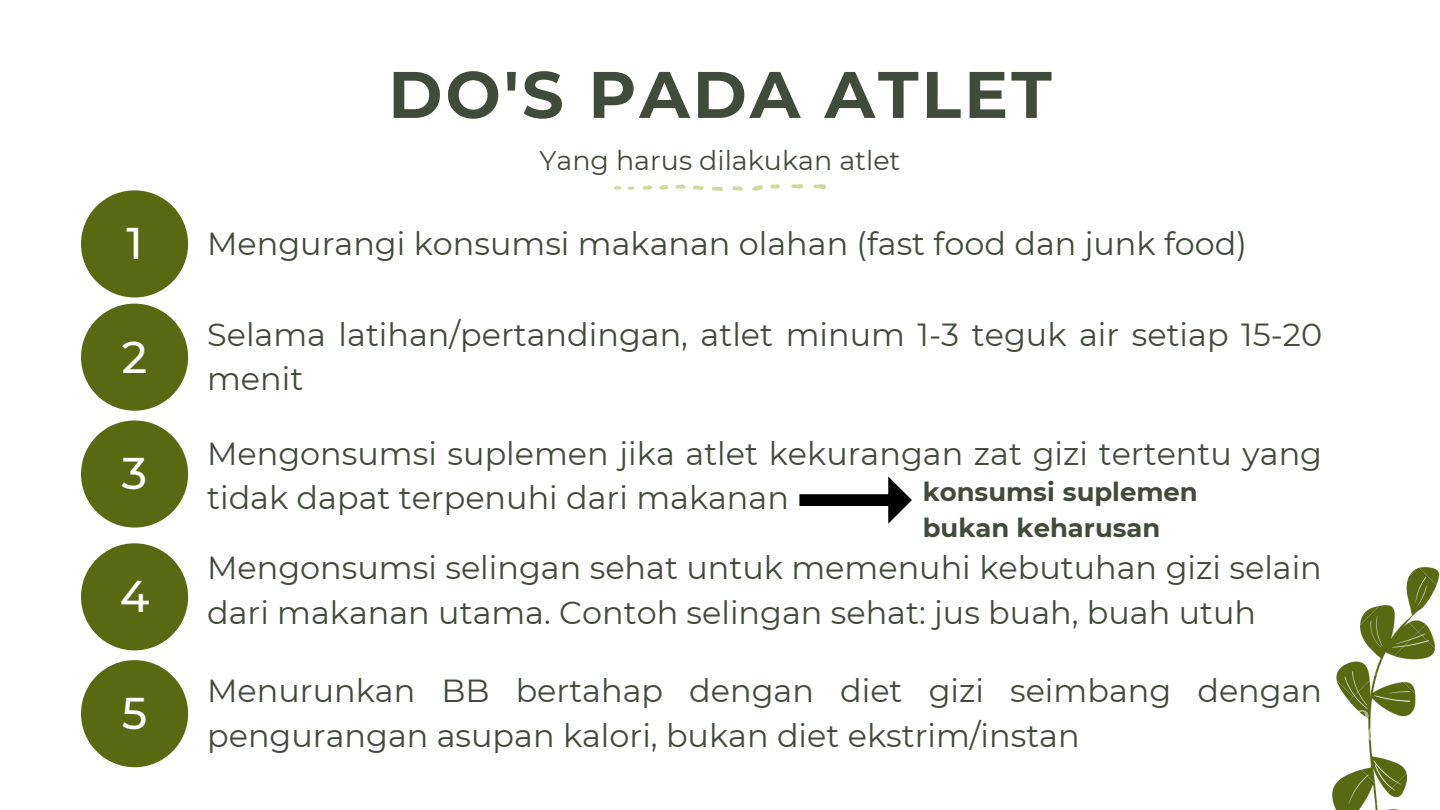
<style>
.page{position:relative;width:1440px;height:810px;background:#fff}
.page>*{position:absolute;margin:0;border:0;box-sizing:border-box;transform-origin:0 0}
.t1{font:700 65.7px "Montserrat";letter-spacing:.045em;color:#414b3b}
.t2{font:500 44.3px "Montserrat";color:#fff}
.t3{font:31.9px/44.2px "Montserrat";color:#414b3b}
.t4{font:26.9px "Montserrat";color:#414b3b}
.t5{font:700 25.9px/36px "Montserrat";color:#414b3b}
</style>
<div class="page">
<img style="left:1333px;top:567px;width:107px;height:243px">
<img style="left:614px;top:185px;width:212px;height:5px">
<div style="left:81px;top:190px;width:107px;height:107px;background:#596911;border-radius:50%"></div>
<div style="left:81px;top:420px;width:107px;height:108px;background:#596911;border-radius:50%"></div>
<svg style="left:799px;top:476px;width:113px;height:48px"></svg>
<div style="left:81px;top:660px;width:107px;height:107px;background:#596911;border-radius:50%"></div>
<div style="left:81px;top:543px;width:107px;height:107px;background:#596911;border-radius:50%"></div>
<div style="left:81px;top:304px;width:107px;height:107px;background:#596911;border-radius:50%"></div>
<p class="t2" style="left:126px;top:216px;width:18px">1</p>
<p class="t2" style="left:122px;top:330px;width:27px">2</p>
<p class="t2" style="left:122px;top:447px;width:27px">3</p>
<p class="t2" style="left:120px;top:569px;width:31px">4</p>
<p class="t2" style="left:122px;top:686px;width:27px">5</p>
<p class="t1" style="left:388px;top:54px;width:665px">DO'S PADA ATLET</p>
<p class="t4" style="left:539px;top:144px;width:363px">Yang harus dilakukan atlet</p>
<p class="t3" style="left:207px;top:221px;width:1041px">Mengurangi konsumsi makanan olahan (fast food dan junk food)</p>
<p class="t3" style="left:207px;top:312px;width:1117px">Selama latihan/pertandingan, atlet minum 1-3 teguk air setiap 15-20 menit</p>
<p class="t3" style="left:207px;top:432px;width:1117px">Mengonsumsi suplemen jika atlet kekurangan zat gizi tertentu yang tidak dapat terpenuhi dari makanan</p>
<p class="t5" style="left:923px;top:474px;width:277px">konsumsi suplemen bukan keharusan</p>
<p class="t3" style="left:207px;top:546px;width:1116px">Mengonsumsi selingan sehat untuk memenuhi kebutuhan gizi selain dari makanan utama. Contoh selingan sehat: jus buah, buah utuh</p>
<p class="t3" style="left:207px;top:669px;width:1117px">Menurunkan BB bertahap dengan diet gizi seimbang dengan pengurangan asupan kalori, bukan diet ekstrim/instan</p>
</div>
